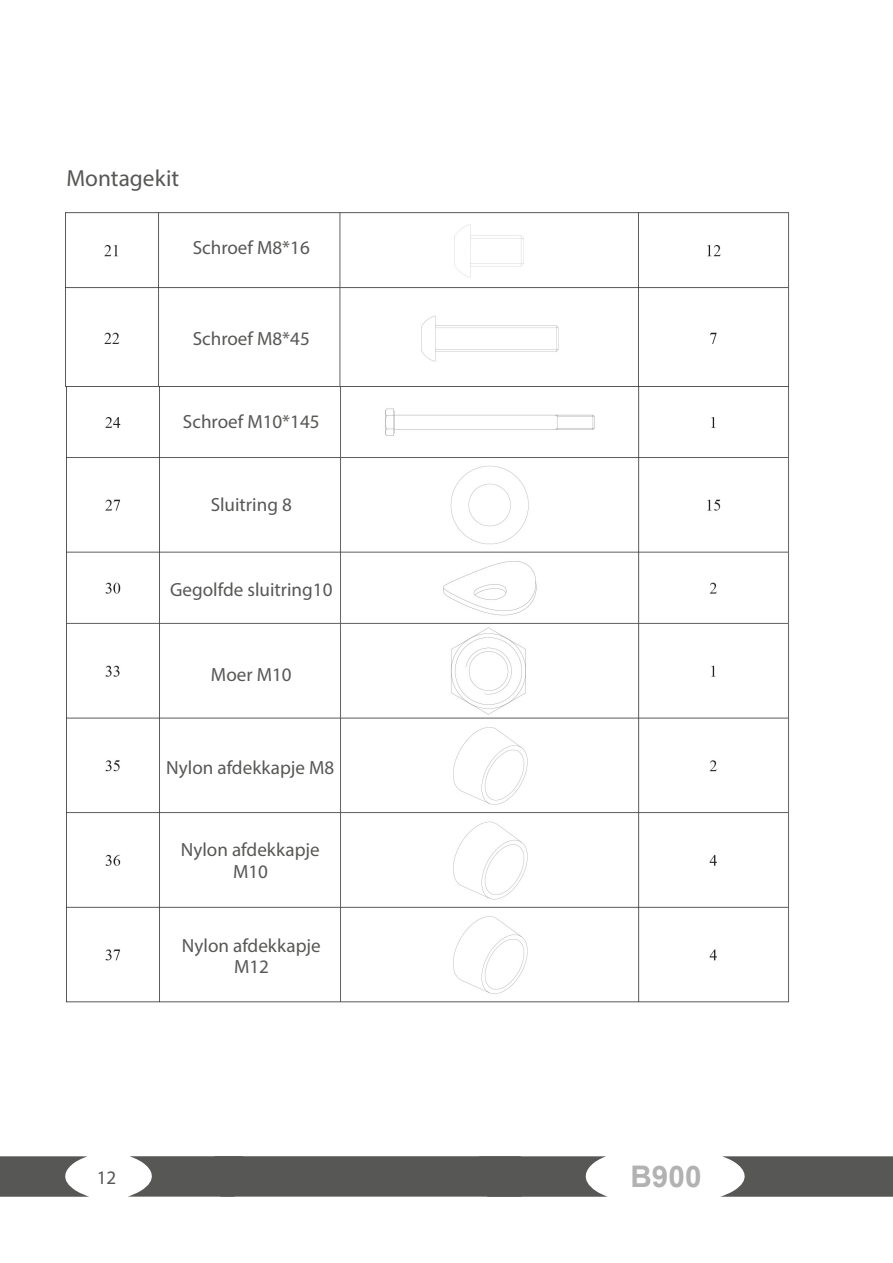
<style>
.page{position:relative;width:893px;height:1263px;background:#fff}
.page>*{position:absolute;margin:0;border:0;box-sizing:border-box;transform-origin:0 0}
.t1{font:700 29.7px "Arial";color:#b2b2b2}
.t2{font:23.4px "Myriad Pro";color:#575756}
.t3{font:19.05px/21.1px "Myriad Pro";color:#575756;text-align:center}
</style>
<div class="page">
<img style="left:66px;top:212px;width:723px;height:175px">
<img style="left:66px;top:387px;width:723px;height:616px">
<svg style="left:0;top:1156px;width:89px;height:41px"></svg>
<svg style="left:720px;top:1156px;width:173px;height:41px;background:#6a6a69"></svg>
<svg style="left:128px;top:1156px;width:480px;height:41px;background:#646463"></svg>
<div style="left:166px;top:234px;width:171px;height:25px;background:#fff"></div>
<div style="left:166px;top:326px;width:171px;height:25px;background:#fff"></div>
<div style="left:166px;top:400px;width:171px;height:42px;background:#fff"></div>
<div style="left:166px;top:491px;width:171px;height:25px;background:#fff"></div>
<div style="left:166px;top:563px;width:171px;height:51px;background:#fff"></div>
<div style="left:166px;top:661px;width:171px;height:25px;background:#fff"></div>
<div style="left:165px;top:754px;width:171px;height:25px;background:#fff"></div>
<div style="left:165px;top:831px;width:171px;height:57px;background:#fff"></div>
<div style="left:166px;top:932px;width:171px;height:47px;background:#fff"></div>
<p class="t2" style="left:66px;top:163px;width:114px">Montagekit</p>
<p class="t3" style="left:193px;top:236px;width:119px">Schroef M8*16</p>
<p class="t3" style="left:193px;top:328px;width:119px">Schroef M8*45</p>
<p class="t3" style="left:183px;top:411px;width:138px">Schroef M10*145</p>
<p class="t3" style="left:211px;top:494px;width:83px">Sluitring 8</p>
<p class="t3" style="left:170px;top:578px;width:164px">Gegolfde sluitring10</p>
<p class="t3" style="left:211px;top:664px;width:82px">Moer M10</p>
<p class="t3" style="left:166px;top:756px;width:170px">Nylon afdekkapje M8</p>
<p class="t3" style="left:181px;top:839px;width:141px">Nylon afdekkapje<br>M10</p>
<p class="t3" style="left:182px;top:935px;width:141px">Nylon afdekkapje<br>M12</p>
<p class="t3" style="left:97px;top:1167px;width:21px">12</p>
<h1 class="t1" style="left:630px;top:1155px;width:73px">B900</h1>
</div>
